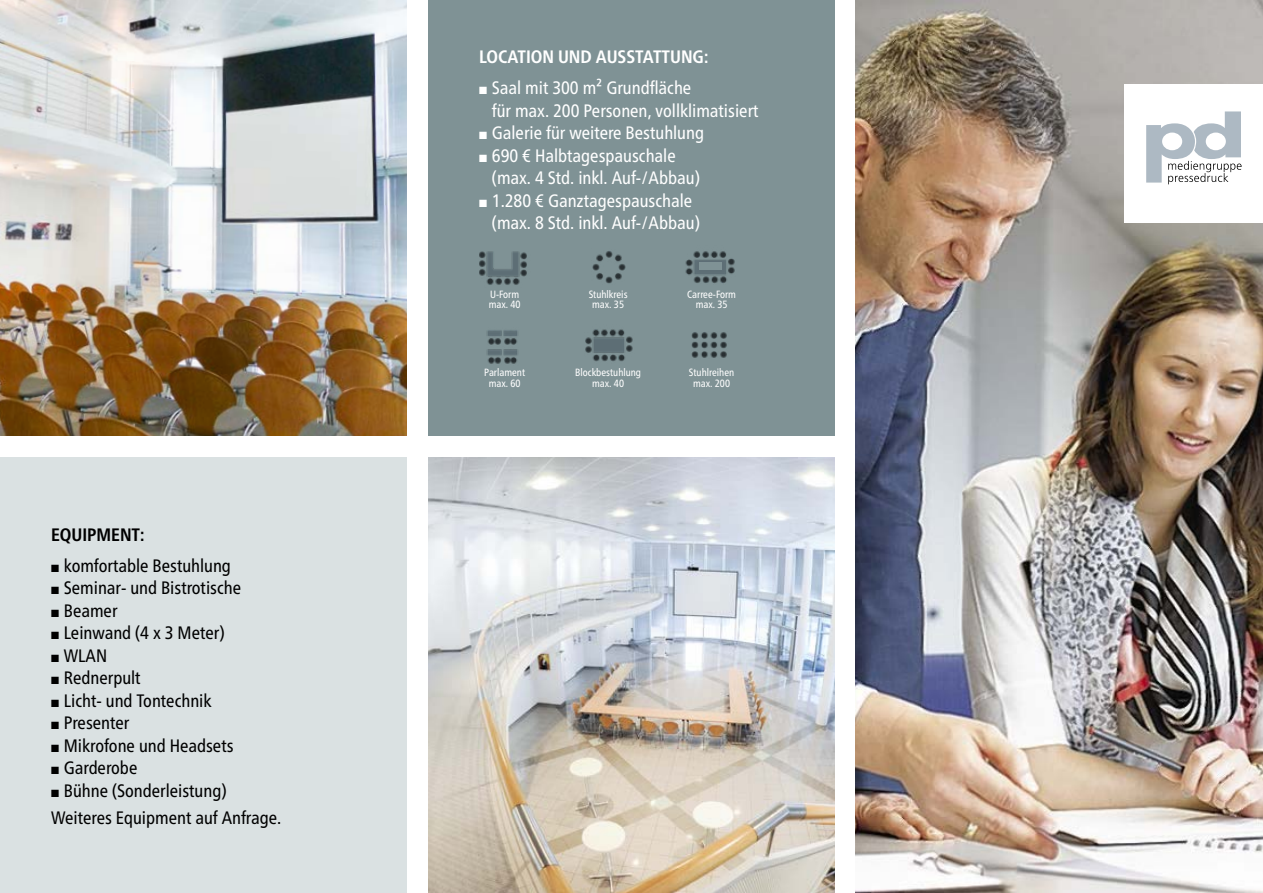
<style>
.page{position:relative;width:1263px;height:893px;background:#fff}
.page>*{position:absolute;margin:0;border:0;box-sizing:border-box;transform-origin:0 0}
.t1{font:condensed 18px/27px "Frutiger Neue LT Pro";color:#000}
.t2{font:condensed 18px/22.5px "Frutiger Neue LT Pro";color:#fff}
.t3{font:700 condensed 18px "Frutiger Neue LT Pro";color:#fff}
.t4{font:700 condensed 18px "Frutiger Neue LT Pro";color:#000}
.t5{font:condensed 10.5px "Frutiger Neue LT Pro";color:#fff}
</style>
<div class="page">
<div style="left:428px;top:0;width:407px;height:436px;background:#7f9295"></div>
<img style="left:0;top:0;width:407px;height:436px">
<img style="left:428px;top:457px;width:407px;height:436px">
<img style="left:855px;top:0;width:408px;height:893px">
<div style="left:0;top:457px;width:407px;height:436px;background:#dae1e2"></div>
<div style="left:1125px;top:84px;width:138px;height:138px;background:#fff"></div>
<svg style="left:1146px;top:111px;width:95px;height:73px"></svg>
<img style="left:479px;top:252px;width:48px;height:33px">
<img style="left:592px;top:251px;width:33px;height:33px">
<img style="left:685px;top:251px;width:50px;height:32px">
<div style="left:699px;top:262px;width:23px;height:8px;background:#7f9295"></div>
<img style="left:585px;top:329px;width:48px;height:33px">
<img style="left:691px;top:332px;width:36px;height:26px">
<img style="left:487px;top:330px;width:31px;height:34px">
<p class="t4" style="left:51px;top:524px;width:95px">EQUIPMENT:</p>
<p class="t1" style="left:51px;top:552px;width:181px">■ komfortable Bestuhlung</p>
<p class="t1" style="left:51px;top:574px;width:192px">■ Seminar- und Bistrotische</p>
<p class="t1" style="left:51px;top:597px;width:68px">■ Beamer</p>
<p class="t1" style="left:51px;top:619px;width:175px">■ Leinwand (4 x 3 Meter)</p>
<p class="t1" style="left:51px;top:642px;width:58px">■ WLAN</p>
<p class="t1" style="left:51px;top:664px;width:91px">■ Rednerpult</p>
<p class="t1" style="left:51px;top:687px;width:162px">■ Licht- und Tontechnik</p>
<p class="t1" style="left:51px;top:709px;width:80px">■ Presenter</p>
<p class="t1" style="left:51px;top:732px;width:184px">■ Mikrofone und Headsets</p>
<p class="t1" style="left:51px;top:754px;width:88px">■ Garderobe</p>
<p class="t1" style="left:51px;top:777px;width:232px">■ Bühne (Sonderleistung)<br>Weiteres Equipment auf Anfrage.</p>
<p class="t3" style="left:479px;top:46px;width:231px">LOCATION UND AUSSTATTUNG:</p>
<p class="t2" style="left:492px;top:77px;width:268px;text-indent:-13px">■ Saal mit 300 m² Grundfläche<br>für max. 200 Personen, vollklimatisiert</p>
<p class="t2" style="left:479px;top:122px;width:226px">■ Galerie für weitere Bestuhlung</p>
<p class="t2" style="left:492px;top:144px;width:209px;text-indent:-13px">■ 690 € Halbtagespauschale (max. 4 Std. inkl. Auf-/Abbau)</p>
<p class="t2" style="left:492px;top:189px;width:209px;text-indent:-13px">■ 1.280 € Ganztagespauschale (max. 8 Std. inkl. Auf-/Abbau)</p>
<p class="t5" style="left:490px;top:288px;width:31px">U-Form</p>
<p class="t5" style="left:589px;top:288px;width:40px">Stuhlkreis</p>
<p class="t5" style="left:687px;top:288px;width:50px">Carree-Form</p>
<p class="t5" style="left:489px;top:298px;width:33px">max. 40</p>
<p class="t5" style="left:592px;top:298px;width:33px">max. 35</p>
<p class="t5" style="left:696px;top:298px;width:33px">max. 35</p>
<p class="t5" style="left:484px;top:366px;width:42px">Parlament</p>
<p class="t5" style="left:575px;top:366px;width:67px">Blockbestuhlung</p>
<p class="t5" style="left:689px;top:366px;width:47px">Stuhlreihen</p>
<p class="t5" style="left:489px;top:377px;width:33px">max. 60</p>
<p class="t5" style="left:592px;top:377px;width:33px">max. 40</p>
<p class="t5" style="left:693px;top:377px;width:38px">max. 200</p>
</div>
